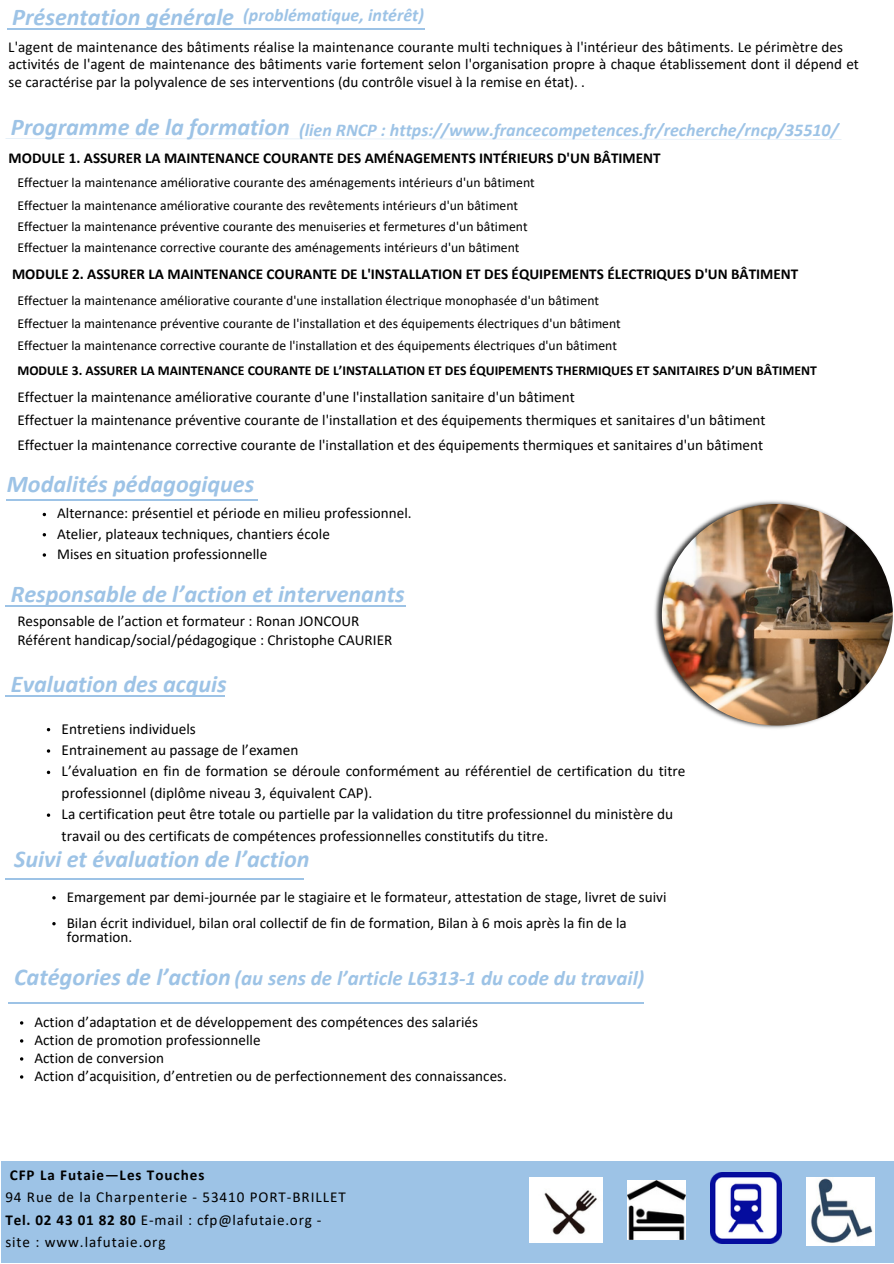
<style>
.page{position:relative;width:894px;height:1264px;background:#fff}
.page>*{position:absolute;margin:0;border:0;box-sizing:border-box;transform-origin:0 0}
.t1{font:italic 700 24.15px "Calibri";color:#9dc3e6}
.t2{font:italic 700 20.85px "Calibri";letter-spacing:.005em;color:#9dc3e6}
.t3{font:italic 700 18px "Calibri";color:#9dc3e6}
.t4{font:15.3px/21.3px "Calibri";color:#000}
.t5{font:15.15px/19.2px "Calibri";color:#000}
.t6{font:700 15.15px "Calibri";color:#000}
.t7{font:15.15px/22.5px "Calibri";letter-spacing:.06em;color:#000}
.t8{font:13.65px/21.3px "Calibri";color:#000}
.t9{font:700 13.65px "Calibri";color:#000}
.s1{font-weight:700}
</style>
<div class="page">
<div style="left:1px;top:1161px;width:891px;height:101px;background:#9dc3e6"></div>
<svg style="left:5px;top:138px;width:481px;height:1px"></svg>
<hr style="left:8px;top:1002px;width:635px;height:1px;background:#9dc3e6">
<hr style="left:5px;top:606px;width:401px;height:1px;background:#9dc3e6">
<hr style="left:5px;top:696px;width:220px;height:1px;background:#9dc3e6">
<hr style="left:5px;top:878px;width:299px;height:1px;background:#9dc3e6">
<hr style="left:7px;top:28px;width:417px;height:2px;background:#9dc3e6">
<hr style="left:7px;top:499px;width:251px;height:1px;background:#9dc3e6">
<img style="left:654px;top:501px;width:239px;height:228px">
<img style="left:661px;top:504px;width:231px;height:221px;border-radius:50%">
<img style="left:806px;top:1177px;width:67px;height:68px">
<img style="left:529px;top:1177px;width:73px;height:65px">
<img style="left:627px;top:1180px;width:58px;height:59px">
<img style="left:710px;top:1172px;width:71px;height:71px">
<svg style="left:52px;top:896px;width:4px;height:3px"></svg>
<svg style="left:52px;top:922px;width:4px;height:3px"></svg>
<svg style="left:47px;top:770px;width:3px;height:4px"></svg>
<h1 class="t1" style="left:12px;top:7px;width:223px">Présentation générale</h1>
<p class="t3" style="left:243px;top:8px;width:182px">(problématique, intérêt)</p>
<p class="t5" style="left:8px;top:39px;width:836px">L'agent de maintenance des bâtiments réalise la maintenance courante multi techniques à l'intérieur des bâtiments. Le périmètre des</p>
<p class="t5" style="left:9px;top:56px;width:851px;line-height:18px">activités de l'agent de maintenance des bâtiments varie fortement selon l'organisation propre à chaque établissement dont il dépend et se caractérise par la polyvalence de ses interventions (du contrôle visuel à la remise en état). .</p>
<h1 class="t1" style="left:11px;top:117px;width:280px">Programme de la formation</h1>
<h5 class="t3" style="left:299px;top:122px;width:540px">(lien RNCP : https://www.francecompetences.fr/recherche/rncp/35510/</h5>
<p class="t6" style="left:9px;top:152px;width:653px">MODULE 1. ASSURER LA MAINTENANCE COURANTE DES AMÉNAGEMENTS INTÉRIEURS D'UN BÂTIMENT</p>
<h5 class="t8" style="left:17px;top:173px;width:519px">Effectuer la maintenance améliorative courante des aménagements intérieurs d'un bâtiment</h5>
<p class="t8" style="left:17px;top:195px;width:511px">Effectuer la maintenance améliorative courante des revêtements intérieurs d'un bâtiment<br>Effectuer la maintenance préventive courante des menuiseries et fermetures d'un bâtiment<br>Effectuer la maintenance corrective courante des aménagements intérieurs d'un bâtiment</p>
<p class="t6" style="left:12px;top:267px;width:787px">MODULE 2. ASSURER LA MAINTENANCE COURANTE DE L'INSTALLATION ET DES ÉQUIPEMENTS ÉLECTRIQUES D'UN BÂTIMENT</p>
<p class="t8" style="left:17px;top:291px;width:583px">Effectuer la maintenance améliorative courante d'une installation électrique monophasée d'un bâtiment</p>
<p class="t8" style="left:17px;top:314px;width:604px">Effectuer la maintenance préventive courante de l'installation et des équipements électriques d'un bâtiment</p>
<p class="t8" style="left:17px;top:336px;width:601px">Effectuer la maintenance corrective courante de l'installation et des équipements électriques d'un bâtiment</p>
<h5 class="t9" style="left:17px;top:365px;width:800px">MODULE 3. ASSURER LA MAINTENANCE COURANTE DE L’INSTALLATION ET DES ÉQUIPEMENTS THERMIQUES ET SANITAIRES D’UN BÂTIMENT</h5>
<p class="t5" style="left:17px;top:386px;width:749px;line-height:23.7px">Effectuer la maintenance améliorative courante d'une l'installation sanitaire d'un bâtiment<br>Effectuer la maintenance préventive courante de l'installation et des équipements thermiques et sanitaires d'un bâtiment</p>
<h1 class="t5" style="left:17px;top:436px;width:747px">Effectuer la maintenance corrective courante de l'installation et des équipements thermiques et sanitaires d'un bâtiment</h1>
<p class="t1" style="left:7px;top:474px;width:249px">Modalités pédagogiques</p>
<p class="t5" style="left:57px;top:505px;width:356px">Alternance: présentiel et période en milieu professionnel.</p>
<h4 class="t5" style="left:57px;top:525px;width:274px">Atelier, plateaux techniques, chantiers école</h4>
<p class="t5" style="left:57px;top:545px;width:211px">Mises en situation professionnelle</p>
<p class="t1" style="left:11px;top:584px;width:395px">Responsable de l’action et intervenants</p>
<h1 class="t5" style="left:17px;top:612px;width:376px">Responsable de l’action et formateur : Ronan JONCOUR<br>Référent handicap/social/pédagogique : Christophe CAURIER</h1>
<p class="t1" style="left:11px;top:674px;width:217px">Evaluation des acquis</p>
<h5 class="t4" style="left:62px;top:719px;width:136px">Entretiens individuels</h5>
<h1 class="t4" style="left:62px;top:740px;width:238px">Entrainement au passage de l’examen</h1>
<p class="t4" style="left:62px;top:761px;width:625px">L’évaluation en fin de formation se déroule conformément au référentiel de certification du titre professionnel (diplôme niveau 3, équivalent CAP).</p>
<p class="t4" style="left:62px;top:804px;width:613px">La certification peut être totale ou partielle par la validation du titre professionnel du ministère du travail ou des certificats de compétences professionnelles constitutifs du titre.</p>
<h2 class="t1" style="left:14px;top:848px;width:297px">Suivi et évaluation de l’action</h2>
<p class="t5" style="left:67px;top:888px;width:601px">Emargement par demi-journée par le stagiaire et le formateur, attestation de stage, livret de suivi</p>
<p class="t5" style="left:67px;top:916px;width:561px;line-height:14.7px">Bilan écrit individuel, bilan oral collectif de fin de formation, Bilan à 6 mois après la fin de la formation.</p>
<p class="t1" style="left:14px;top:967px;width:218px">Catégories de l’action</p>
<p class="t2" style="left:234px;top:969px;width:411px">(au sens de l’article L6313-1 du code du travail)</p>
<p class="t5" style="left:34px;top:1013px;width:445px">Action d’adaptation et de développement des compétences des salariés</p>
<p class="t5" style="left:34px;top:1031px;width:227px">Action de promotion professionnelle</p>
<p class="t5" style="left:34px;top:1049px;width:131px">Action de conversion</p>
<h1 class="t5" style="left:34px;top:1067px;width:474px">Action d’acquisition, d’entretien ou de perfectionnement des connaissances.</h1>
<h3 class="t7" style="left:5px;top:1164px;width:342px"><span class="s1">CFP La Futaie—Les Touches<br></span>94 Rue de la Charpenterie - 53410 PORT-BRILLET <span class="s1">Tel. 02 43 01 82 80</span> E-mail : cfp@lafutaie.org - site : www.lafutaie.org</h3>
</div>
